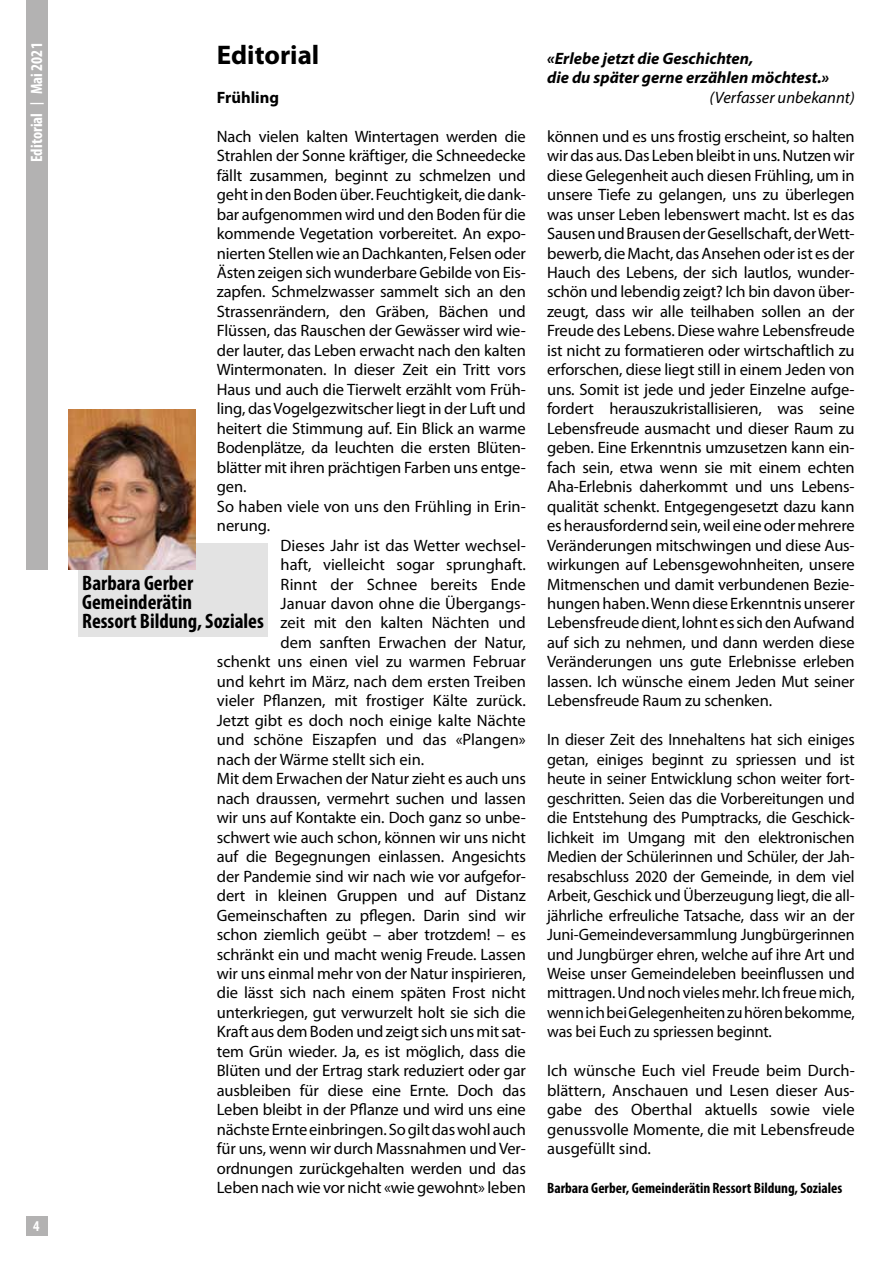
<style>
.page{position:relative;width:893px;height:1263px;background:#fff}
.page>*{position:absolute;margin:0;border:0;box-sizing:border-box;transform-origin:0 0}
.t1{font:700 27px "Myriad Pro";color:#000}
.t2{font:700 condensed 21px/19.5px "Myriad Pro";color:#000}
.t3{font:16.5px/19.5px "Myriad Pro";letter-spacing:-.01em;color:#000;text-align:justify}
.t4{font:italic 700 16.5px/19.5px "Myriad Pro";color:#000}
.t5{font:italic 16.5px "Myriad Pro";color:#000}
.t6{font:700 condensed 16.5px "Myriad Pro";color:#fff}
.t7{font:700 16.5px "Myriad Pro";color:#000}
.t8{font:700 condensed 15px "Myriad Pro";color:#000}
.t9{font:700 condensed 15px "Myriad Pro";color:#fff}
.s1{font-size:13.5px}
</style>
<div class="page">
<div style="left:26px;top:1216px;width:21px;height:19px;background:#b3b2b2"></div>
<div style="left:26px;top:0;width:21px;height:570px;background:#b3b2b2"></div>
<div style="left:79px;top:543px;width:189px;height:93px;background:#e3e3e3"></div>
<img style="left:68px;top:409px;width:128px;height:160px">
<p class="t6" style="left:26px;top:162px;width:121px;rotate:-90deg">Editorial <span class="s1">|</span> Mai 2021</p>
<p class="t9" style="left:33px;top:1216px;width:8px">4</p>
<h1 class="t1" style="left:217px;top:37px;width:104px">Editorial</h1>
<p class="t7" style="left:217px;top:86px;width:64px">Frühling</p>
<p class="t3" style="left:217px;top:126px;width:311px;text-align:left">Nach vielen kalten Wintertagen werden die Strahlen der Sonne kräftiger, die Schneedecke fällt zusammen, beginnt zu schmelzen und geht in den Boden über. Feuchtigkeit, die dank&shy;bar aufgenommen wird und den Boden für die kommende Vegetation vorbereitet. An expo&shy;nierten Stellen wie an Dachkanten, Felsen oder Ästen zeigen sich wunderbare Gebilde von Eis&shy;zapfen. Schmelzwasser sammelt sich an den Strassenrändern, den Gräben, Bächen und Flüssen, das Rauschen der Gewässer wird wie&shy;der lauter, das Leben erwacht nach den kalten Wintermonaten. In dieser Zeit ein Tritt vors Haus und auch die Tierwelt erzählt vom Früh&shy;ling, das Vogelgezwitscher liegt in der Luft und heitert die Stimmung auf. Ein Blick an warme Bodenplätze, da leuchten die ersten Blüten&shy;blätter mit ihren prächtigen Farben uns entge&shy;gen.<br>So haben viele von uns den Frühling in Erin&shy;nerung.</p>
<p class="t3" style="left:281px;top:535px;width:247px">Dieses Jahr ist das Wetter wechsel-</p>
<p class="t3" style="left:281px;top:554px;width:247px">haft, vielleicht sogar sprunghaft.</p>
<p class="t3" style="left:281px;top:574px;width:247px">Rinnt der Schnee bereits Ende</p>
<p class="t3" style="left:281px;top:593px;width:247px">Januar davon ohne die Übergangs-</p>
<p class="t3" style="left:281px;top:613px;width:247px">zeit mit den kalten Nächten und</p>
<p class="t3" style="left:281px;top:632px;width:247px">dem sanften Erwachen der Natur,</p>
<p class="t3" style="left:217px;top:652px;width:310px">schenkt uns einen viel zu warmen Februar</p>
<p class="t3" style="left:217px;top:671px;width:310px">und kehrt im März, nach dem ersten Treiben</p>
<p class="t3" style="left:217px;top:691px;width:311px">vieler Pflanzen, mit frostiger Kälte zurück.</p>
<p class="t3" style="left:217px;top:710px;width:311px">Jetzt gibt es doch noch einige kalte Nächte</p>
<p class="t3" style="left:217px;top:730px;width:310px">und schöne Eiszapfen und das «Plangen»</p>
<p class="t3" style="left:217px;top:749px;width:209px">nach der Wärme stellt sich ein.</p>
<p class="t3" style="left:217px;top:769px;width:311px">Mit dem Erwachen der Natur zieht es auch uns</p>
<p class="t3" style="left:217px;top:788px;width:310px">nach draussen, vermehrt suchen und lassen</p>
<p class="t3" style="left:217px;top:808px;width:310px">wir uns auf Kontakte ein. Doch ganz so unbe-</p>
<p class="t3" style="left:217px;top:827px;width:310px">schwert wie auch schon, können wir uns nicht</p>
<p class="t3" style="left:217px;top:847px;width:310px">auf die Begegnungen einlassen. Angesichts</p>
<p class="t3" style="left:217px;top:866px;width:310px">der Pandemie sind wir nach wie vor aufgefor-</p>
<p class="t3" style="left:217px;top:885px;width:310px">dert in kleinen Gruppen und auf Distanz</p>
<p class="t3" style="left:217px;top:905px;width:310px">Gemeinschaften zu pflegen. Darin sind wir</p>
<p class="t3" style="left:217px;top:924px;width:311px">schon ziemlich geübt – aber trotzdem! – es</p>
<p class="t3" style="left:217px;top:944px;width:310px">schränkt ein und macht wenig Freude. Lassen</p>
<p class="t3" style="left:217px;top:963px;width:310px">wir uns einmal mehr von der Natur inspirieren,</p>
<p class="t3" style="left:217px;top:983px;width:311px">die lässt sich nach einem späten Frost nicht</p>
<p class="t3" style="left:217px;top:1002px;width:310px">unterkriegen, gut verwurzelt holt sie sich die</p>
<p class="t3" style="left:217px;top:1022px;width:310px">Kraft aus dem Boden und zeigt sich uns mit sat-</p>
<p class="t3" style="left:217px;top:1041px;width:311px">tem Grün wieder. Ja, es ist möglich, dass die</p>
<p class="t3" style="left:217px;top:1061px;width:310px">Blüten und der Ertrag stark reduziert oder gar</p>
<p class="t3" style="left:217px;top:1080px;width:311px">ausbleiben für diese eine Ernte. Doch das</p>
<p class="t3" style="left:217px;top:1100px;width:310px">Leben bleibt in der Pflanze und wird uns eine</p>
<p class="t3" style="left:217px;top:1119px;width:311px">nächste Ernte einbringen. So gilt das wohl auch</p>
<p class="t3" style="left:217px;top:1139px;width:310px">für uns, wenn wir durch Massnahmen und Ver-</p>
<p class="t3" style="left:217px;top:1158px;width:310px">ordnungen zurückgehalten werden und das</p>
<p class="t3" style="left:217px;top:1177px;width:311px">Leben nach wie vor nicht «wie gewohnt» leben</p>
<p class="t2" style="left:82px;top:572px;width:183px">Barbara Gerber<br>Gemeinderätin<br>Ressort Bildung, Soziales</p>
<p class="t4" style="left:547px;top:48px;width:284px">«Erlebe jetzt die Geschichten,<br>die du später gerne erzählen möchtest.»</p>
<p class="t5" style="left:709px;top:87px;width:147px">(Verfasser unbekannt)</p>
<p class="t3" style="left:547px;top:126px;width:309px">können und es uns frostig erscheint, so halten wir das aus. Das Leben bleibt in uns. Nutzen wir diese Gelegenheit auch diesen Frühling, um in unsere Tiefe zu gelangen, uns zu überlegen was unser Leben lebenswert macht. Ist es das Sausen und Brausen der Gesellschaft, der Wett&shy;bewerb, die Macht, das Ansehen oder ist es der Hauch des Lebens, der sich lautlos, wunder&shy;schön und lebendig zeigt? Ich bin davon über&shy;zeugt, dass wir alle teilhaben sollen an der Freude des Lebens. Diese wahre Lebensfreude ist nicht zu formatieren oder wirtschaftlich zu erforschen, diese liegt still in einem Jeden von uns. Somit ist jede und jeder Einzelne aufge&shy;fordert herauszukristallisieren, was seine Lebensfreude ausmacht und dieser Raum zu geben. Eine Erkenntnis umzusetzen kann ein&shy;fach sein, etwa wenn sie mit einem echten Aha-Erlebnis daherkommt und uns Lebens&shy;qualität schenkt. Entgegengesetzt dazu kann es herausfordernd sein, weil eine oder mehrere Veränderungen mitschwingen und diese Aus&shy;wirkungen auf Lebensgewohnheiten, unsere Mitmenschen und damit verbundenen Bezie&shy;hungen haben. Wenn diese Erkenntnis unserer Lebensfreude dient, lohnt es sich den Aufwand auf sich zu nehmen, und dann werden diese Veränderungen uns gute Erlebnisse erleben lassen. Ich wünsche einem Jeden Mut seiner Lebensfreude Raum zu schenken.</p>
<p class="t3" style="left:547px;top:730px;width:309px">In dieser Zeit des Innehaltens hat sich einiges getan, einiges beginnt zu spriessen und ist heute in seiner Entwicklung schon weiter fort&shy;geschritten. Seien das die Vorbereitungen und die Entstehung des Pumptracks, die Geschick&shy;lichkeit im Umgang mit den elektronischen Medien der Schülerinnen und Schüler, der Jah&shy;resabschluss 2020 der Gemeinde, in dem viel Arbeit, Geschick und Überzeugung liegt, die all&shy;jährliche erfreuliche Tatsache, dass wir an der Juni-Gemeindeversammlung Jungbürgerinnen und Jungbürger ehren, welche auf ihre Art und Weise unser Gemeindeleben beeinflussen und mittragen. Und noch vieles mehr. Ich freue mich, wenn ich bei Gelegenheiten zu hören bekomme, was bei Euch zu spriessen beginnt.</p>
<p class="t3" style="left:547px;top:1061px;width:309px">Ich wünsche Euch viel Freude beim Durch&shy;blättern, Anschauen und Lesen dieser Aus&shy;gabe des Oberthal aktuells sowie viele genussvolle Momente, die mit Lebensfreude ausgefüllt sind.</p>
<p class="t8" style="left:547px;top:1179px;width:297px">Barbara Gerber, Gemeinderätin Ressort Bildung, Soziales</p>
</div>
